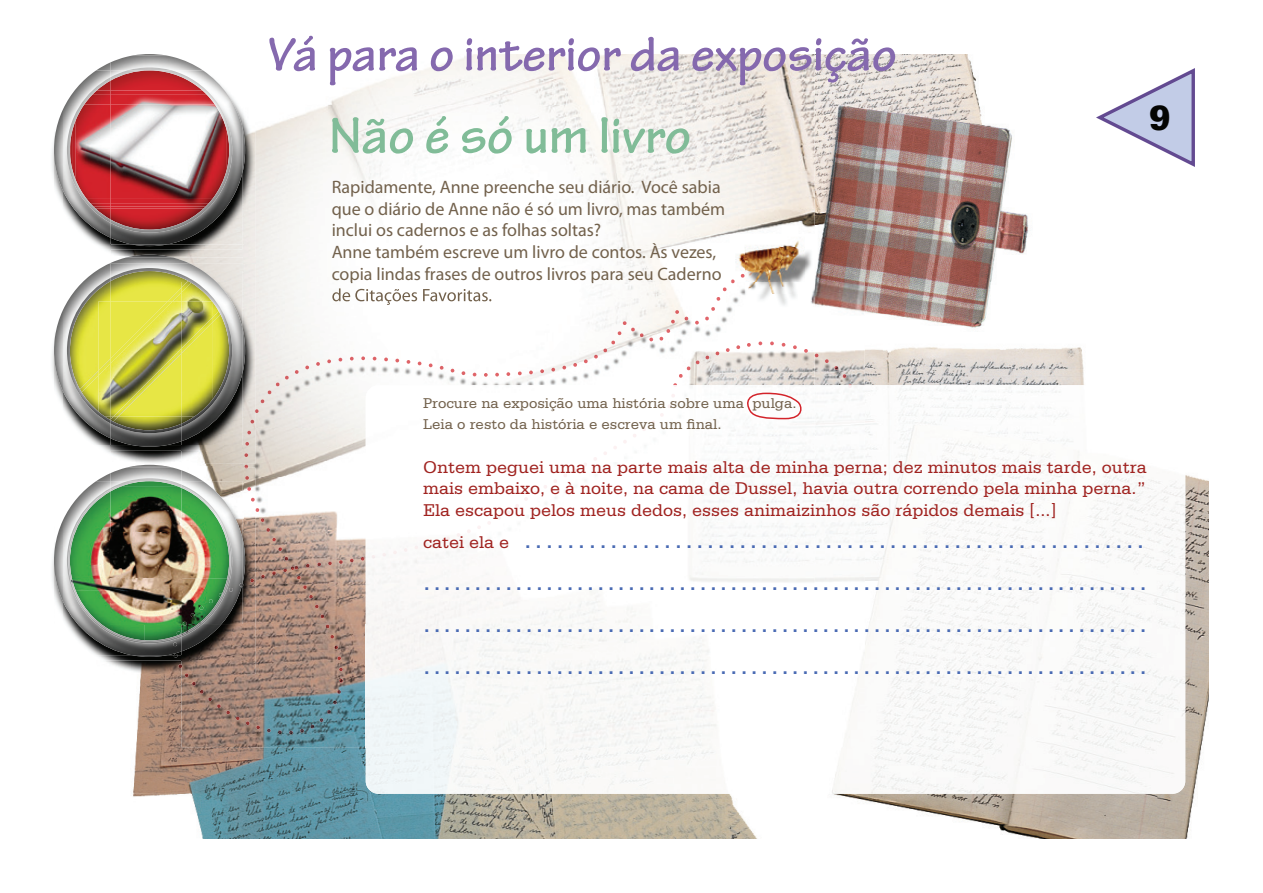
<style>
.page{position:relative;width:1263px;height:893px;background:#fff}
.page>*{position:absolute;margin:0;border:0;box-sizing:border-box;transform-origin:0 0}
.t1{font:700 54px "Tekton Pro";color:#81bc98}
.t2{font:700 51px "Tekton Pro";color:#8569ae}
.t3{font:900 37.05px "Serifa Std";color:#040503}
.t4{font:27px/42px "Serifa Std";color:#496ab3;text-align:justify}
.t5{font:18px/21.6px "Myriad Pro";color:#72614c}
.t6{font:18px/21.6px "Serifa Std";color:#a02320;text-align:justify}
.t7{font:15px/21.6px "Serifa Std";color:#72614c}
.s1{font-size:18px;color:#a02320}
</style>
<div class="page">
<img style="left:814px;top:54px;width:215px;height:260px">
<img style="left:865px;top:314px;width:219px;height:71px">
<img style="left:1157px;top:475px;width:52px;height:364px">
<img style="left:131px;top:674px;width:80px;height:165px">
<img style="left:211px;top:747px;width:157px;height:92px">
<img style="left:368px;top:794px;width:789px;height:45px">
<img style="left:330px;top:54px;width:484px;height:51px">
<img style="left:255px;top:105px;width:559px;height:280px">
<img style="left:332px;top:267px;width:389px;height:16px">
<img style="left:746px;top:248px;width:67px;height:60px">
<img style="left:731px;top:237px;width:74px;height:56px">
<img style="left:814px;top:282px;width:51px;height:103px">
<img style="left:234px;top:624px;width:132px;height:123px">
<img style="left:181px;top:674px;width:53px;height:73px">
<img style="left:205px;top:464px;width:103px;height:13px">
<img style="left:255px;top:477px;width:111px;height:147px">
<img style="left:332px;top:288px;width:159px;height:17px">
<img style="left:758px;top:341px;width:50px;height:12px">
<img style="left:814px;top:354px;width:33px;height:24px">
<img style="left:673px;top:375px;width:67px;height:10px">
<img style="left:328px;top:557px;width:37px;height:8px">
<img style="left:185px;top:674px;width:146px;height:60px">
<img style="left:255px;top:508px;width:69px;height:110px">
<img style="left:325px;top:625px;width:18px;height:69px">
<img style="left:244px;top:356px;width:132px;height:112px">
<img style="left:395px;top:375px;width:115px;height:2px">
<svg style="left:731px;top:279px;width:4px;height:4px"></svg>
<img style="left:684px;top:287px;width:43px;height:23px">
<svg style="left:741px;top:274px;width:3px;height:4px"></svg>
<img style="left:384px;top:310px;width:367px;height:65px">
<svg style="left:317px;top:562px;width:4px;height:4px"></svg>
<svg style="left:333px;top:701px;width:4px;height:3px"></svg>
<img style="left:366px;top:385px;width:819px;height:409px">
<img style="left:764px;top:385px;width:101px;height:362px">
<img style="left:366px;top:385px;width:448px;height:239px">
<img style="left:371px;top:511px;width:140px;height:48px">
<svg style="left:848px;top:384px;width:4px;height:4px"></svg>
<img style="left:515px;top:394px;width:160px;height:114px">
<svg style="left:745px;top:392px;width:59px;height:28px"></svg>
<svg style="left:1096px;top:68px;width:99px;height:99px"></svg>
<img style="left:52px;top:344px;width:2px;height:34px">
<img style="left:54px;top:263px;width:201px;height:200px">
<img style="left:181px;top:282px;width:74px;height:182px">
<img style="left:244px;top:410px;width:11px;height:47px">
<img style="left:244px;top:336px;width:1px;height:30px">
<svg style="left:54px;top:337px;width:1px;height:27px"></svg>
<img style="left:63px;top:445px;width:179px;height:5px">
<img style="left:132px;top:445px;width:35px;height:2px">
<img style="left:203px;top:263px;width:41px;height:19px">
<img style="left:242px;top:282px;width:2px;height:45px">
<img style="left:55px;top:263px;width:41px;height:47px">
<img style="left:55px;top:391px;width:8px;height:54px">
<img style="left:242px;top:374px;width:2px;height:71px">
<img style="left:96px;top:263px;width:107px;height:8px">
<img style="left:55px;top:310px;width:8px;height:81px">
<img style="left:242px;top:327px;width:2px;height:47px">
<img style="left:216px;top:271px;width:26px;height:11px">
<img style="left:216px;top:441px;width:26px;height:4px">
<img style="left:63px;top:438px;width:48px;height:7px">
<img style="left:63px;top:271px;width:48px;height:167px">
<img style="left:111px;top:271px;width:105px;height:174px">
<img style="left:181px;top:282px;width:61px;height:159px">
<img style="left:128px;top:268px;width:43px;height:3px">
<img style="left:67px;top:278px;width:44px;height:145px">
<img style="left:111px;top:271px;width:85px;height:162px">
<img style="left:181px;top:282px;width:51px;height:145px">
<img style="left:80px;top:389px;width:10px;height:14px">
<img style="left:52px;top:134px;width:59px;height:118px">
<img style="left:111px;top:117px;width:144px;height:141px">
<svg style="left:244px;top:258px;width:11px;height:5px"></svg>
<img style="left:133px;top:255px;width:33px;height:1px">
<img style="left:173px;top:256px;width:71px;height:2px">
<img style="left:111px;top:256px;width:15px;height:2px">
<img style="left:126px;top:256px;width:47px;height:2px">
<img style="left:111px;top:258px;width:78px;height:5px">
<img style="left:136px;top:54px;width:27px;height:1px">
<img style="left:244px;top:135px;width:1px;height:30px">
<svg style="left:54px;top:137px;width:1px;height:26px"></svg>
<img style="left:63px;top:244px;width:179px;height:6px">
<img style="left:132px;top:244px;width:35px;height:2px">
<img style="left:242px;top:112px;width:2px;height:15px">
<img style="left:55px;top:191px;width:8px;height:53px">
<img style="left:242px;top:173px;width:2px;height:71px">
<img style="left:126px;top:55px;width:47px;height:2px">
<img style="left:97px;top:62px;width:14px;height:8px">
<img style="left:111px;top:57px;width:91px;height:13px">
<img style="left:55px;top:109px;width:8px;height:82px">
<img style="left:242px;top:127px;width:2px;height:46px">
<img style="left:63px;top:238px;width:48px;height:6px">
<img style="left:63px;top:70px;width:48px;height:168px">
<img style="left:111px;top:98px;width:131px;height:146px">
<img style="left:128px;top:67px;width:43px;height:3px">
<img style="left:67px;top:77px;width:44px;height:146px">
<img style="left:111px;top:70px;width:121px;height:163px">
<img style="left:213px;top:153px;width:16px;height:46px">
<img style="left:52px;top:545px;width:129px;height:129px">
<img style="left:181px;top:624px;width:74px;height:50px">
<img style="left:244px;top:468px;width:11px;height:156px">
<svg style="left:250px;top:579px;width:4px;height:3px"></svg>
<img style="left:247px;top:487px;width:8px;height:14px">
<svg style="left:245px;top:476px;width:4px;height:4px"></svg>
<svg style="left:178px;top:664px;width:10px;height:10px"></svg>
<img style="left:135px;top:465px;width:29px;height:1px">
<img style="left:244px;top:546px;width:1px;height:30px">
<svg style="left:54px;top:547px;width:1px;height:27px"></svg>
<img style="left:63px;top:546px;width:179px;height:114px">
<img style="left:132px;top:655px;width:35px;height:2px">
<img style="left:181px;top:466px;width:63px;height:80px">
<img style="left:63px;top:481px;width:48px;height:66px">
<img style="left:55px;top:601px;width:8px;height:54px">
<img style="left:242px;top:592px;width:2px;height:63px">
<img style="left:126px;top:466px;width:47px;height:2px">
<img style="left:96px;top:473px;width:15px;height:8px">
<img style="left:111px;top:468px;width:70px;height:13px">
<img style="left:181px;top:470px;width:22px;height:11px">
<img style="left:55px;top:520px;width:8px;height:81px">
<img style="left:242px;top:537px;width:2px;height:46px">
<img style="left:203px;top:481px;width:39px;height:56px">
<img style="left:232px;top:592px;width:10px;height:32px">
<svg style="left:174px;top:654px;width:4px;height:4px"></svg>
<img style="left:63px;top:601px;width:69px;height:54px">
<img style="left:181px;top:624px;width:40px;height:27px">
<svg style="left:232px;top:583px;width:12px;height:9px"></svg>
<svg style="left:173px;top:643px;width:4px;height:3px"></svg>
<img style="left:128px;top:478px;width:43px;height:3px">
<img style="left:67px;top:488px;width:114px;height:155px">
<img style="left:111px;top:481px;width:70px;height:6px">
<img style="left:181px;top:624px;width:22px;height:13px">
<img style="left:181px;top:485px;width:51px;height:139px">
<img style="left:70px;top:490px;width:41px;height:101px">
<img style="left:76px;top:591px;width:68px;height:49px">
<img style="left:144px;top:624px;width:32px;height:3px">
<img style="left:181px;top:579px;width:17px;height:45px">
<img style="left:191px;top:593px;width:7px;height:24px">
<svg style="left:69px;top:540px;width:2px;height:17px"></svg>
<img style="left:106px;top:627px;width:75px;height:15px">
<img style="left:111px;top:487px;width:70px;height:4px">
<img style="left:187px;top:624px;width:13px;height:11px">
<img style="left:181px;top:487px;width:50px;height:91px">
<img style="left:198px;top:578px;width:31px;height:46px">
<svg style="left:176px;top:622px;width:11px;height:13px"></svg>
<h2 class="t2" style="left:268px;top:24px;width:630px">Vá para o interior da exposição</h2>
<h1 class="t1" style="left:329px;top:104px;width:364px">Não é só um livro</h1>
<h3 class="t3" style="left:1149px;top:96px;width:22px">9</h3>
<p class="t5" style="left:332px;top:176px;width:395px">Rapidamente, Anne preenche seu diário. Você sabia que o diário de Anne não é só um livro, mas também inclui os cadernos e as folhas soltas?<br>Anne também escreve um livro de contos. Às vezes, copia lindas frases de outros livros para seu Caderno</p>
<p class="t7" style="left:423px;top:392px;width:375px">Procure na exposição uma história sobre uma pulga.<br>Leia o resto da história e escreva um final.</p>
<p class="t6" style="left:423px;top:456px;width:725px">Ontem peguei uma na parte mais alta de minha perna; dez minutos mais tarde, outra mais embaixo, e à noite, na cama de Dussel, havia outra correndo pela minha perna.” Ela escapou pelos meus dedos, esses animaizinhos são rápidos demais [...]</p>
<p class="t4" style="left:423px;top:519px;width:725px"><span class="s1">catei ela e</span> .......................................................... ....................................................................... ....................................................................... .......................................................................</p>
</div>
